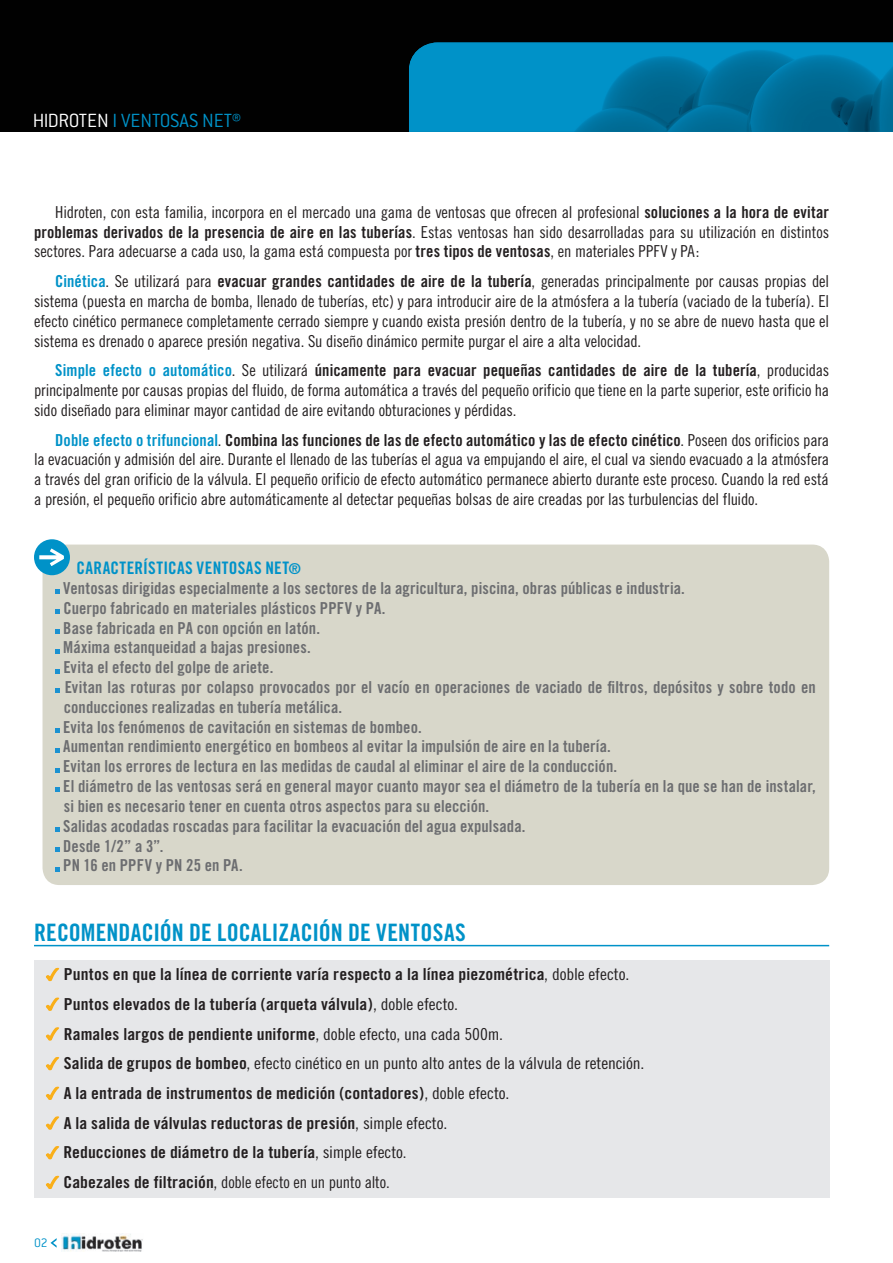
<style>
.page{position:relative;width:893px;height:1263px;background:#fff}
.page>*{position:absolute;margin:0;border:0;box-sizing:border-box;transform-origin:0 0}
.t1{font:24px "Trade Gothic Bold Cond Twenty";letter-spacing:.005em;color:#0092c8}
.t2{font:300 21px "Conduit ITC";color:#0092c8}
.t3{font:17.25px "Trade Gothic Bold Cond Twenty";letter-spacing:.02em;color:#0092c8}
.t4{font:16.5px/19.8px "Trade Gothic Cond Eighteen";letter-spacing:-.01em;color:#231f20;text-align:justify}
.t5{font:16.5px/19.8px "Trade Gothic Bold Cond Twenty";letter-spacing:.005em;color:#6c6d70}
.t6{font:16.5px "Trade Gothic Bold Cond Twenty";letter-spacing:.005em;color:#231f20;scale:1.07 1}
.t7{font:16.5px "Trade Gothic Bold Cond Twenty";letter-spacing:.005em;color:#231f20}
.t8{font:16.5px "Trade Gothic Cond Eighteen";letter-spacing:-.01em;color:#231f20;scale:1.07 1}
.t9{font:300 13.5px "Conduit ITC";color:#0092c8}
.s1{color:#fff}
.s2{font-family:"Trade Gothic Bold Cond Twenty"}
.s3{font-family:"Trade Gothic Bold Cond Twenty";color:#0092c8}
.s4{color:#0092c8}
.s5{font-family:"Trade Gothic Cond Eighteen"}
.s6{font-size:15px}
.s7{font-family:"Arial Unicode MS";color:#faaf18}
</style>
<div class="page">
<div style="left:0;top:0;width:893px;height:132px;background:#010101"></div>
<img style="left:409px;top:43px;width:484px;height:89px">
<img style="left:62px;top:1233px;width:81px;height:18px">
<svg style="left:50px;top:1238px;width:7px;height:10px"></svg>
<div style="left:34px;top:960px;width:795px;height:238px;background:#e6e7e9"></div>
<div style="left:43px;top:544px;width:786px;height:341px;background:#d8d7ca;border-radius:17px"></div>
<svg style="left:55px;top:590px;width:5px;height:4px"></svg>
<svg style="left:55px;top:609px;width:5px;height:5px"></svg>
<svg style="left:55px;top:629px;width:5px;height:5px"></svg>
<svg style="left:55px;top:649px;width:5px;height:4px"></svg>
<svg style="left:55px;top:669px;width:5px;height:4px"></svg>
<svg style="left:55px;top:689px;width:5px;height:4px"></svg>
<svg style="left:55px;top:728px;width:5px;height:5px"></svg>
<svg style="left:55px;top:748px;width:5px;height:4px"></svg>
<svg style="left:55px;top:768px;width:5px;height:4px"></svg>
<svg style="left:55px;top:788px;width:5px;height:4px"></svg>
<svg style="left:55px;top:827px;width:5px;height:5px"></svg>
<svg style="left:55px;top:847px;width:5px;height:4px"></svg>
<svg style="left:55px;top:867px;width:5px;height:4px"></svg>
<div style="left:34px;top:539px;width:36px;height:36px;background:#0092c8;border-radius:50%"></div>
<svg style="left:39px;top:548px;width:25px;height:18px"></svg>
<svg style="left:46px;top:967px;width:14px;height:15px"></svg>
<svg style="left:45px;top:997px;width:15px;height:14px"></svg>
<svg style="left:45px;top:1027px;width:15px;height:14px"></svg>
<svg style="left:46px;top:1057px;width:14px;height:14px"></svg>
<svg style="left:45px;top:1086px;width:15px;height:14px"></svg>
<svg style="left:45px;top:1116px;width:15px;height:14px"></svg>
<svg style="left:46px;top:1146px;width:14px;height:14px"></svg>
<svg style="left:45px;top:1175px;width:15px;height:14px"></svg>
<hr style="left:34px;top:945px;width:795px;height:1px;background:#0092c8">
<p class="t2" style="left:33px;top:109px;width:210px"><span class="s1">HIDROTEN</span> I VENTOSAS NET®</p>
<p class="t4" style="left:34px;top:202px;width:797px;text-indent:21px">Hidroten, con esta familia, incorpora en el mercado una gama de ventosas que ofrecen al profesional <span class="s2">soluciones a la hora de evitar problemas derivados de la presencia de aire en las tuberías</span>. Estas ventosas han sido desarrolladas para su utilización en distintos sectores. Para adecuarse a cada uso, la gama está compuesta por <span class="s2">tres tipos de ventosas</span>, en materiales PPFV y PA:</p>
<p class="t4" style="left:34px;top:271px;width:797px;text-indent:21px"><span class="s3">Cinética</span>. Se utilizará para <span class="s2">evacuar grandes cantidades de aire de la tubería</span>, generadas principalmente por causas propias del sistema (puesta en marcha de bomba, llenado de tuberías, etc) y para introducir aire de la atmósfera a la tubería (vaciado de la tubería). El efecto cinético permanece completamente cerrado siempre y cuando exista presión dentro de la tubería, y no se abre de nuevo hasta que el sistema es drenado o aparece presión negativa. Su diseño dinámico permite purgar el aire a alta velocidad.</p>
<p class="t7" style="left:55px;top:360px;width:775px"><span class="s4">Simple efecto o automático</span><span class="s5">. Se utilizará</span> únicamente para evacuar pequeñas cantidades de aire de la tubería<span class="s5">, producidas</span></p>
<p class="t4" style="left:34px;top:380px;width:797px">principalmente por causas propias del fluido, de forma automática a través del pequeño orificio que tiene en la parte superior, este orificio ha sido diseñado para eliminar mayor cantidad de aire evitando obturaciones y pérdidas.</p>
<p class="t7" style="left:55px;top:430px;width:775px"><span class="s4">Doble efecto o trifuncional</span><span class="s5">.</span> Combina las funciones de las de efecto automático y las de efecto cinético<span class="s5">. Poseen dos orificios para</span></p>
<p class="t4" style="left:34px;top:449px;width:797px">la evacuación y admisión del aire. Durante el llenado de las tuberías el agua va empujando el aire, el cual va siendo evacuado a la atmósfera a través del gran orificio de la válvula. El pequeño orificio de efecto automático permanece abierto durante este proceso. Cuando la red está a presión, el pequeño orificio abre automáticamente al detectar pequeñas bolsas de aire creadas por las turbulencias del fluido.</p>
<p class="t3" style="left:77px;top:558px;width:226px">CARACTERÍSTICAS VENTOSAS NET<span class="s6">®</span></p>
<p class="t5" style="left:63px;top:578px;width:754px">Ventosas dirigidas especialmente a los sectores de la agricultura, piscina, obras públicas e industria.<br>Cuerpo fabricado en materiales plásticos PPFV y PA.<br>Base fabricada en PA con opción en latón.<br>Máxima estanqueidad a bajas presiones.<br>Evita el efecto del golpe de ariete.<br>Evitan las roturas por colapso provocados por el vacío en operaciones de vaciado de filtros, depósitos y sobre todo en conducciones realizadas en tubería metálica.<br>Evita los fenómenos de cavitación en sistemas de bombeo.<br>Aumentan rendimiento energético en bombeos al evitar la impulsión de aire en la tubería.<br>Evitan los errores de lectura en las medidas de caudal al eliminar el aire de la conducción.<br>El diámetro de las ventosas será en general mayor cuanto mayor sea el diámetro de la tubería en la que se han de instalar, si bien es necesario tener en cuenta otros aspectos para su elección.<br>Salidas acodadas roscadas para facilitar la evacuación del agua expulsada.<br>Desde 1/2” a 3”.<br>PN 16 en PPFV y PN 25 en PA.</p>
<h1 class="t1" style="left:34px;top:917px;width:433px">RECOMENDACIÓN DE LOCALIZACIÓN DE VENTOSAS</h1>
<p class="t6" style="left:46px;top:964px;width:546px"><span class="s7">✓</span> Puntos en que la línea de corriente varía respecto a la línea piezométrica<span class="s5">, doble efecto.</span></p>
<p class="t6" style="left:46px;top:994px;width:386px"><span class="s7">✓</span> Puntos elevados de la tubería (arqueta válvula)<span class="s5">, doble efecto.</span></p>
<p class="t6" style="left:46px;top:1024px;width:428px"><span class="s7">✓</span> Ramales largos de pendiente uniforme<span class="s5">, doble efecto, una cada 500m.</span></p>
<p class="t8" style="left:46px;top:1054px;width:560px"><span class="s7">✓</span> <span class="s2">Salida de grupos de bombeo</span>, efecto cinético en un punto alto antes de la válvula de retención.</p>
<p class="t6" style="left:46px;top:1083px;width:434px"><span class="s7">✓</span> A la entrada de instrumentos de medición (contadores)<span class="s5">, doble efecto.</span></p>
<p class="t6" style="left:46px;top:1113px;width:376px"><span class="s7">✓</span> A la salida de válvulas reductoras de presión<span class="s5">, simple efecto.</span></p>
<p class="t6" style="left:46px;top:1142px;width:338px"><span class="s7">✓</span> Reducciones de diámetro de la tubería<span class="s5">, simple efecto.</span></p>
<p class="t8" style="left:46px;top:1172px;width:322px"><span class="s7">✓</span> <span class="s2">Cabezales de filtración</span>, doble efecto en un punto alto.</p>
<p class="t9" style="left:34px;top:1236px;width:15px">02</p>
</div>
